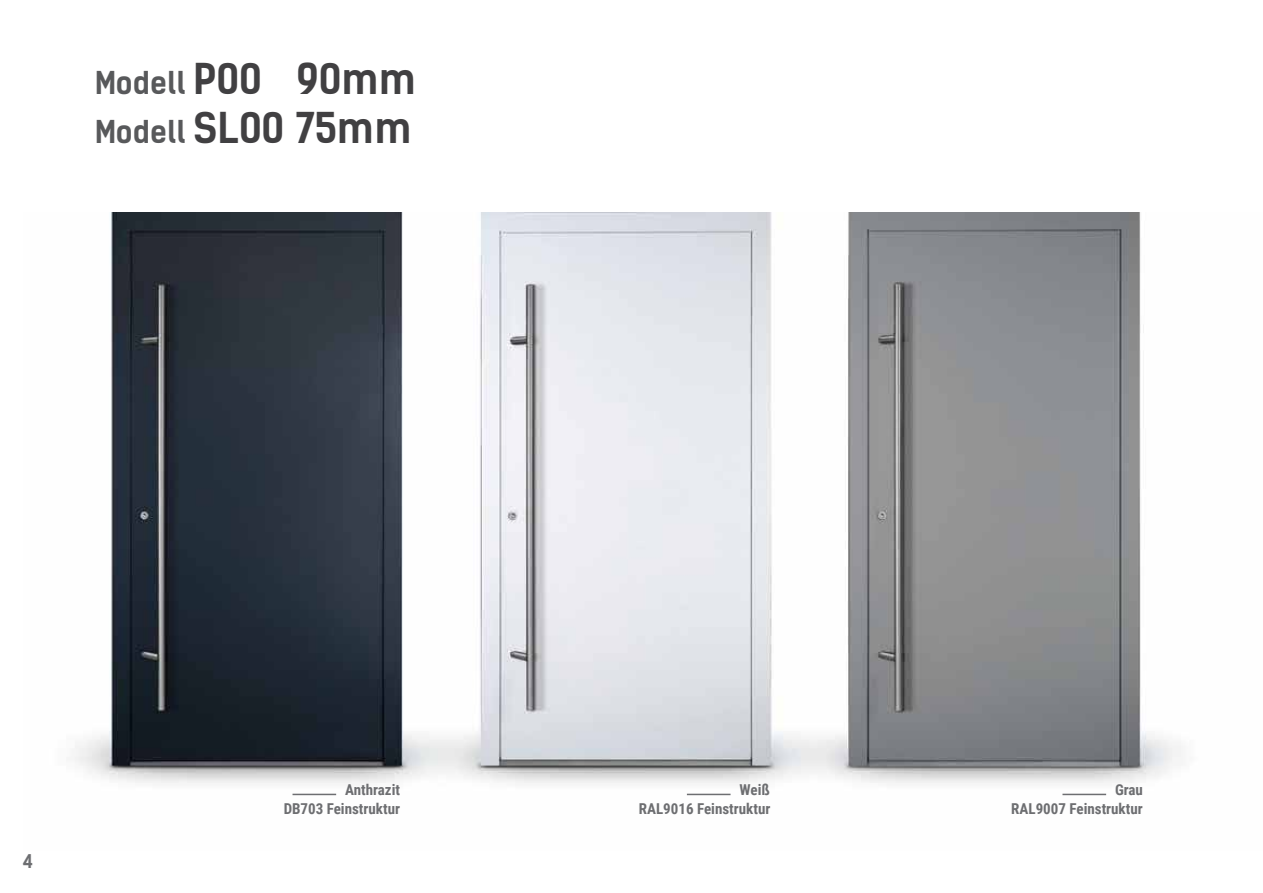
<style>
.page{position:relative;width:1263px;height:893px;background:#fff}
.page>*{position:absolute;margin:0;border:0;box-sizing:border-box;transform-origin:0 0}
.t1{font:700 40.5px/48.6px "Kelson Sans";color:#414042}
.t2{font:700 30px/48.6px "Kelson Sans";color:#58595b}
.t3{font:700 18px "Kelson Sans";color:#6d6e71}
.t4{font:700 15px "Roboto Condensed";color:#6d6e71}
.s1{font-size:40.5px;color:#414042}
</style>
<div class="page">
<img style="left:74px;top:212px;width:1107px;height:584px">
<hr style="left:292px;top:794px;width:44px;height:1px;background:#6d6e71">
<hr style="left:687px;top:794px;width:43px;height:1px;background:#6d6e71">
<hr style="left:1062px;top:794px;width:44px;height:1px;background:#6d6e71">
<h2 class="t2" style="left:95px;top:59px;width:191px">Modell <span class="s1">P00<br></span>Modell <span class="s1">SL00</span></h2>
<h1 class="t1" style="left:296px;top:55px;width:122px">90mm<br>75mm</h1>
<p class="t3" style="left:23px;top:850px;width:12px">4</p>
<p class="t4" style="left:345px;top:779px;width:56px">Anthrazit</p>
<p class="t4" style="left:739px;top:779px;width:32px">Weiß</p>
<p class="t4" style="left:1115px;top:779px;width:29px">Grau</p>
<p class="t4" style="left:284px;top:798px;width:118px">DB703 Feinstruktur</p>
<p class="t4" style="left:639px;top:798px;width:133px">RAL9016 Feinstruktur</p>
<p class="t4" style="left:1011px;top:798px;width:133px">RAL9007 Feinstruktur</p>
</div>
